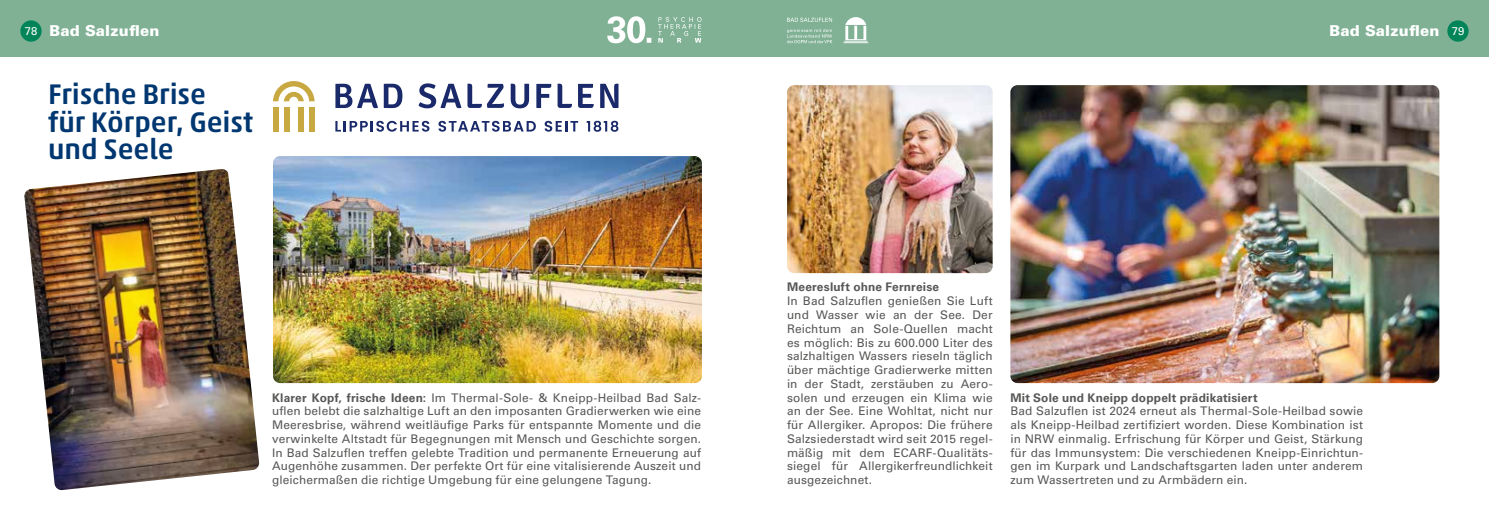
<style>
.page{position:relative;width:1489px;height:525px;background:#fff}
.page>*{position:absolute;margin:0;border:0;box-sizing:border-box;transform-origin:0 0}
.t1{font:500 28.75px/27.5px "Akko Pro";color:#003771}
.t2{font:900 15px "Univers LT Std";letter-spacing:.01em;color:#fff}
.t3{font:11.88px/13.8px "Univers LT Std";letter-spacing:.01em;color:#575756;text-align:justify}
.t4{font:700 11.88px "Univers LT Std";letter-spacing:.015em;color:#575756}
.t5{font:11.25px "Univers LT Std";color:#fff}
.s1{font-weight:400;font-size:11.25px}
.s2{font-weight:700}
</style>
<div class="page">
<div style="left:0;top:0;width:744px;height:57px;background:#80b195"></div>
<svg style="left:607px;top:16px;width:94px;height:27px"></svg>
<div style="left:744px;top:0;width:744px;height:57px;background:#80b195"></div>
<svg style="left:787px;top:17px;width:81px;height:26px"></svg>
<div style="left:1447px;top:20px;width:21px;height:22px;background:#008458;border-radius:50%"></div>
<div style="left:20px;top:20px;width:22px;height:22px;background:#008458;border-radius:50%"></div>
<img style="left:1010px;top:85px;width:429px;height:298px">
<img style="left:787px;top:85px;width:205px;height:188px">
<img style="left:24px;top:169px;width:235px;height:321px">
<img style="left:273px;top:156px;width:429px;height:227px">
<svg style="left:335px;top:84px;width:43px;height:24px"></svg>
<svg style="left:384px;top:84px;width:18px;height:24px"></svg>
<svg style="left:418px;top:83px;width:43px;height:25px"></svg>
<svg style="left:467px;top:84px;width:37px;height:24px"></svg>
<svg style="left:510px;top:84px;width:19px;height:24px"></svg>
<svg style="left:536px;top:84px;width:15px;height:24px"></svg>
<svg style="left:557px;top:84px;width:15px;height:24px"></svg>
<svg style="left:578px;top:84px;width:15px;height:24px"></svg>
<svg style="left:600px;top:84px;width:18px;height:24px"></svg>
<div style="left:273px;top:107px;width:5px;height:24px;background:#c8a841"></div>
<div style="left:284px;top:107px;width:5px;height:24px;background:#c8a841"></div>
<div style="left:298px;top:107px;width:6px;height:24px;background:#c8a841"></div>
<div style="left:309px;top:107px;width:5px;height:24px;background:#c8a841"></div>
<svg style="left:273px;top:81px;width:41px;height:20px"></svg>
<svg style="left:335px;top:121px;width:94px;height:11px"></svg>
<svg style="left:438px;top:121px;width:98px;height:11px"></svg>
<svg style="left:544px;top:121px;width:34px;height:11px"></svg>
<svg style="left:586px;top:121px;width:32px;height:11px"></svg>
<p class="t5" style="left:25px;top:24px;width:14px">78</p>
<p class="t2" style="left:1329px;top:21px;width:136px">Bad Salzuflen <span class="s1">79</span></p>
<p class="t2" style="left:50px;top:21px;width:111px">Bad Salzuflen</p>
<h1 class="t1" style="left:48px;top:80px;width:207px">Frische Brise<br>für Körper, Geist und Seele</h1>
<p class="t3" style="left:272px;top:390px;width:430px"><span class="s2">Klarer Kopf, frische Ideen:</span> Im Thermal-Sole- &amp; Kneipp-Heilbad Bad Salz&shy;uflen belebt die salzhaltige Luft an den imposanten Gradierwerken wie eine Meeresbrise, während weitläufige Parks für entspannte Momente und die verwinkelte Altstadt für Begegnungen mit Mensch und Geschichte sorgen.<br>In Bad Salzuflen treffen gelebte Tradition und permanente Erneuerung auf Augenhöhe zusammen. Der perfekte Ort für eine vitalisierende Auszeit und gleichermaßen die richtige Umgebung für eine gelungene Tagung.</p>
<p class="t4" style="left:787px;top:280px;width:154px">Meeresluft ohne Fernreise</p>
<p class="t3" style="left:787px;top:294px;width:207px">In Bad Salzuflen genießen Sie Luft und Wasser wie an der See. Der Reichtum an Sole-Quellen macht es möglich: Bis zu 600.000 Liter des salzhaltigen Wassers rieseln täglich über mächtige Gradierwerke mitten in der Stadt, zerstäuben zu Aero&shy;solen und erzeugen ein Klima wie an der See. Eine Wohltat, nicht nur für Allergiker. Apropos: Die frühere Salzsiederstadt wird seit 2015 regel&shy;mäßig mit dem ECARF-Qualitäts&shy;siegel für Allergikerfreundlichkeit ausgezeichnet.</p>
<p class="t4" style="left:1010px;top:390px;width:249px">Mit Sole und Kneipp doppelt prädikatisiert</p>
<p class="t3" style="left:1010px;top:404px;width:354px">Bad Salzuflen ist 2024 erneut als Thermal-Sole-Heilbad sowie als Kneipp-Heilbad zertifiziert worden. Diese Kombination ist in NRW einmalig. Erfrischung für Körper und Geist, Stärkung für das Immunsystem: Die verschiedenen Kneipp-Einrichtun&shy;gen im Kurpark und Landschaftsgarten laden unter anderem zum Wassertreten und zu Armbädern ein.</p>
</div>
